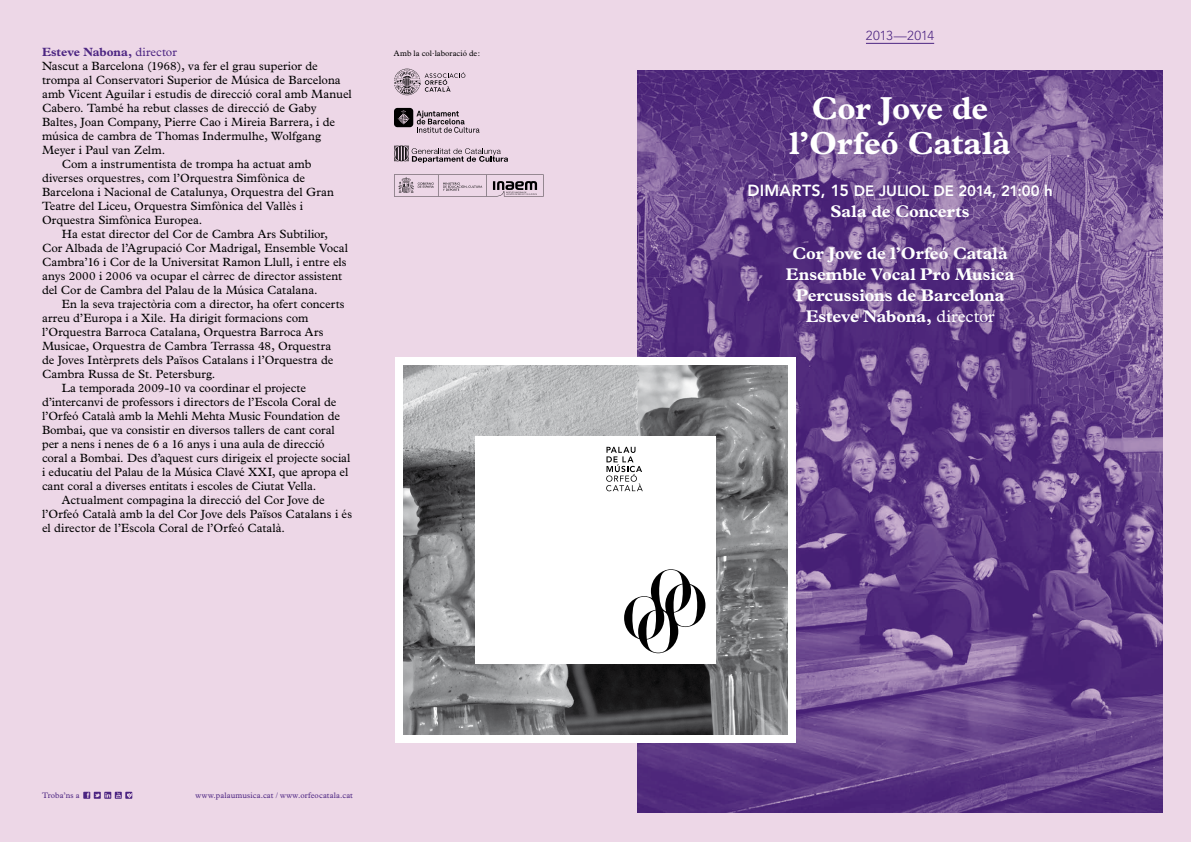
<style>
.page{position:relative;width:1191px;height:842px;background:#edd7e7}
.page>*{position:absolute;margin:0;border:0;box-sizing:border-box;transform-origin:0 0}
.t1{font:700 32px/35px "Plantin";color:#fff;text-align:center}
.t2{font:700 17px/21px "Plantin";letter-spacing:-.005em;color:#fff;text-align:center}
.t3{font:800 15px "Avenir LT Std";letter-spacing:-.005em;color:#fff}
.t4{font:300 13px "Avenir LT Std";color:#4c2582}
.t5{font:12px "Plantin";color:#000}
.t6{font:700 12px "Plantin";color:#4c2582}
.t7{font:8px "Plantin";letter-spacing:.02em;color:#4c2582}
.t8{font:8px "Plantin";letter-spacing:.005em;color:#000}
.s1{font-weight:400}
.s2{font-size:16px}
</style>
<div class="page">
<div style="left:395px;top:357px;width:200px;height:386px;background:#fff"></div>
<hr style="left:866px;top:43px;width:68px;height:1px;background:#4c2582">
<div style="left:394px;top:108px;width:19px;height:19px;background:#000;border-radius:3px"></div>
<svg style="left:398px;top:110px;width:11px;height:15px"></svg>
<svg style="left:416px;top:111px;width:63px;height:22px"></svg>
<svg style="left:394px;top:145px;width:114px;height:18px"></svg>
<svg style="left:394px;top:69px;width:71px;height:26px"></svg>
<svg style="left:394px;top:175px;width:144px;height:21px"></svg>
<img style="left:637px;top:70px;width:525px;height:742px">
<div style="left:595px;top:357px;width:201px;height:386px;background:#fff"></div>
<img style="left:403px;top:366px;width:384px;height:368px">
<div style="left:595px;top:436px;width:121px;height:228px;background:#fff"></div>
<div style="left:475px;top:436px;width:120px;height:228px;background:#fff"></div>
<svg style="left:606px;top:447px;width:37px;height:44px"></svg>
<svg style="left:624px;top:569px;width:81px;height:84px"></svg>
<div style="left:83px;top:792px;width:7px;height:7px;background:#4c2582"></div>
<svg style="left:104px;top:792px;width:7px;height:7px"></svg>
<svg style="left:94px;top:792px;width:7px;height:7px"></svg>
<svg style="left:87px;top:793px;width:23px;height:5px"></svg>
<svg style="left:115px;top:792px;width:7px;height:7px"></svg>
<svg style="left:116px;top:792px;width:5px;height:6px"></svg>
<div style="left:125px;top:792px;width:7px;height:7px;background:#4c2582"></div>
<svg style="left:127px;top:793px;width:5px;height:5px"></svg>
<p class="t6" style="left:42px;top:45px;width:136px">Esteve Nabona, <span class="s1">director</span></p>
<p class="t5" style="left:42px;top:59px;width:277px">Nascut a Barcelona (1968), va fer el grau superior de</p>
<p class="t5" style="left:42px;top:73px;width:300px">trompa al Conservatori Superior de Música de Barcelona</p>
<p class="t5" style="left:42px;top:87px;width:311px">amb Vicent Aguilar i estudis de direcció coral amb Manuel</p>
<p class="t5" style="left:42px;top:101px;width:276px">Cabero. També ha rebut classes de direcció de Gaby</p>
<p class="t5" style="left:42px;top:115px;width:295px">Baltes, Joan Company, Pierre Cao i Mireia Barrera, i de</p>
<p class="t5" style="left:42px;top:129px;width:281px">música de cambra de Thomas Indermulhe, Wolfgang</p>
<p class="t5" style="left:42px;top:143px;width:125px">Meyer i Paul van Zelm.</p>
<p class="t5" style="left:62px;top:157px;width:251px">Com a instrumentista de trompa ha actuat amb</p>
<p class="t5" style="left:42px;top:171px;width:265px">diverses orquestres, com l’Orquestra Simfònica de</p>
<p class="t5" style="left:42px;top:185px;width:293px">Barcelona i Nacional de Catalunya, Orquestra del Gran</p>
<p class="t5" style="left:42px;top:199px;width:263px">Teatre del Liceu, Orquestra Simfònica del Vallès i</p>
<p class="t5" style="left:42px;top:213px;width:162px">Orquestra Simfònica Europea.</p>
<p class="t5" style="left:62px;top:227px;width:268px">Ha estat director del Cor de Cambra Ars Subtilior,</p>
<p class="t5" style="left:42px;top:241px;width:308px">Cor Albada de l’Agrupació Cor Madrigal, Ensemble Vocal</p>
<p class="t5" style="left:42px;top:255px;width:306px">Cambra’16 i Cor de la Universitat Ramon Llull, i entre els</p>
<p class="t5" style="left:42px;top:269px;width:301px">anys 2000 i 2006 va ocupar el càrrec de director assistent</p>
<p class="t5" style="left:42px;top:283px;width:277px">del Cor de Cambra del Palau de la Música Catalana.</p>
<p class="t5" style="left:62px;top:297px;width:284px">En la seva trajectòria com a director, ha ofert concerts</p>
<p class="t5" style="left:42px;top:311px;width:268px">arreu d’Europa i a Xile. Ha dirigit formacions com</p>
<p class="t5" style="left:42px;top:325px;width:283px">l’Orquestra Barroca Catalana, Orquestra Barroca Ars</p>
<p class="t5" style="left:42px;top:339px;width:291px">Musicae, Orquestra de Cambra Terrassa 48, Orquestra</p>
<p class="t5" style="left:42px;top:353px;width:293px">de Joves Intèrprets dels Països Catalans i l’Orquestra de</p>
<p class="t5" style="left:42px;top:367px;width:175px">Cambra Russa de St. Petersburg.</p>
<p class="t5" style="left:62px;top:381px;width:246px">La temporada 2009-10 va coordinar el projecte</p>
<p class="t5" style="left:42px;top:395px;width:296px">d’intercanvi de professors i directors de l’Escola Coral de</p>
<p class="t5" style="left:42px;top:409px;width:299px">l’Orfeó Català amb la Mehli Mehta Music Foundation de</p>
<p class="t5" style="left:42px;top:423px;width:294px">Bombai, que va consistir en diversos tallers de cant coral</p>
<p class="t5" style="left:42px;top:437px;width:284px">per a nens i nenes de 6 a 16 anys i una aula de direcció</p>
<p class="t5" style="left:42px;top:451px;width:310px">coral a Bombai. Des d’aquest curs dirigeix el projecte social</p>
<p class="t5" style="left:42px;top:465px;width:308px">i educatiu del Palau de la Música Clavé XXI, que apropa el</p>
<p class="t5" style="left:42px;top:479px;width:276px">cant coral a diverses entitats i escoles de Ciutat Vella.</p>
<p class="t5" style="left:62px;top:493px;width:264px">Actualment compagina la direcció del Cor Jove de</p>
<p class="t5" style="left:42px;top:507px;width:311px">l’Orfeó Català amb la del Cor Jove dels Països Catalans i és</p>
<p class="t5" style="left:42px;top:521px;width:244px">el director de l’Escola Coral de l’Orfeó Català.</p>
<p class="t8" style="left:394px;top:49px;width:87px">Amb la col·laboració de:</p>
<p class="t7" style="left:42px;top:791px;width:39px">Troba’ns a</p>
<p class="t7" style="left:195px;top:791px;width:159px">www.palaumusica.cat / www.orfeocatala.cat</p>
<p class="t4" style="left:866px;top:28px;width:70px">2013—2014</p>
<h1 class="t1" style="left:789px;top:90px;width:222px">Cor Jove de l’Orfeó Català</h1>
<p class="t3" style="left:747px;top:182px;width:307px"><span class="s2">DIMARTS, 15</span> DE JULIOL de 2014, 21:00 h</p>
<h2 class="t2" style="left:830px;top:200px;width:141px">Sala de Concerts</h2>
<h2 class="t2" style="left:786px;top:242px;width:230px">Cor Jove de l’Orfeó Català<br>Ensemble Vocal Pro Musica<br>Percussions de Barcelona<br>Esteve Nabona, <span class="s1">director</span></h2>
</div>
